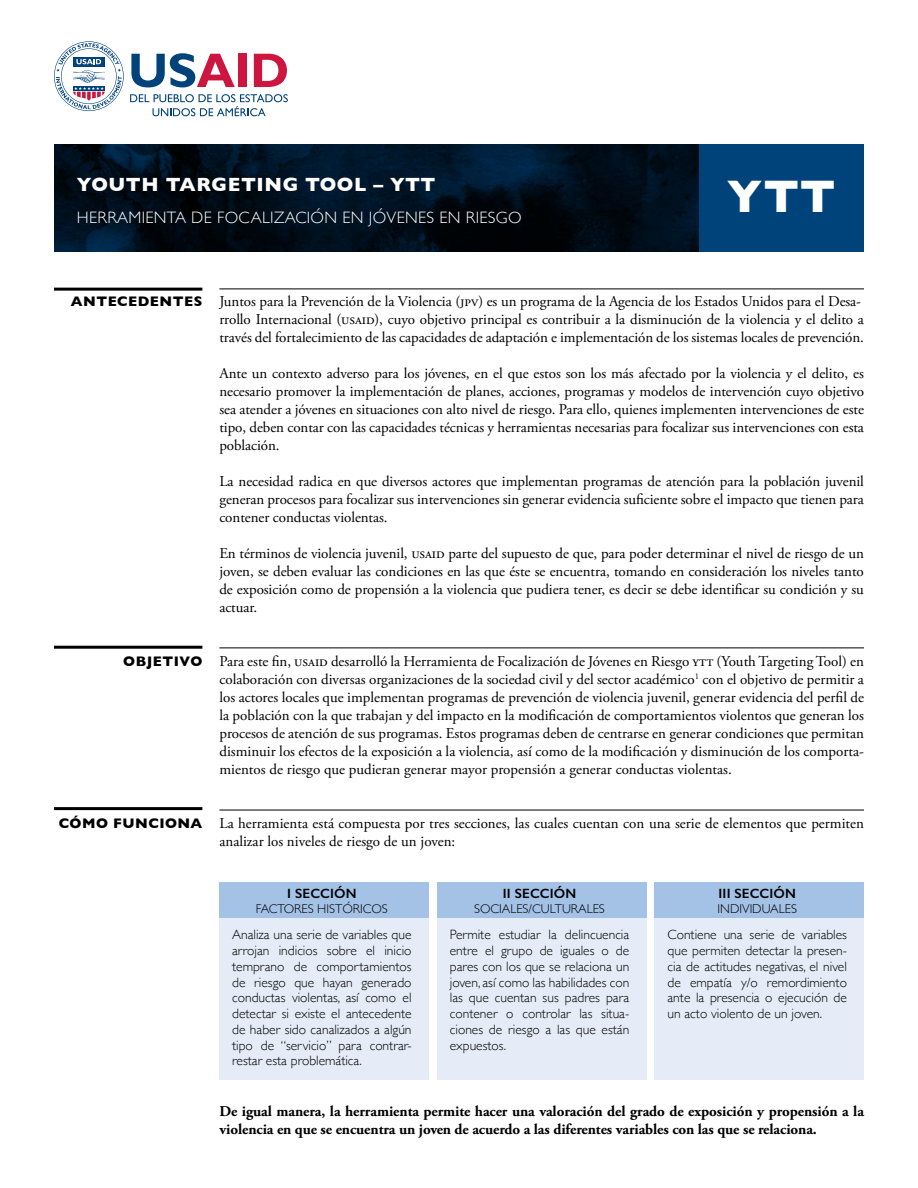
<style>
.page{position:relative;width:918px;height:1188px;background:#fff}
.page>*{position:absolute;margin:0;border:0;box-sizing:border-box;transform-origin:0 0}
.t1{font:700 46.5px "Gill Sans";color:#fff}
.t2{font:700 19.5px "Gill Sans";letter-spacing:.03em;color:#fff}
.t3{font:300 16.5px "Gill Sans";letter-spacing:.02em;color:#fff}
.t4{font:15px/18px "Adobe Garamond Pro";letter-spacing:-.005em;color:#000;text-align:justify}
.t5{font:700 15px/18px "Adobe Garamond Pro";letter-spacing:-.005em;color:#000}
.t6{font:700 14.1px "Gill Sans";letter-spacing:.035em;color:#000}
.t7{font:300 13.5px/15.8px "Gill Sans";color:#000;text-align:justify}
.t8{font:600 13.5px "Gill Sans";letter-spacing:.01em;color:#000}
.t9{font:300 12.75px "Gill Sans";color:#000}
</style>
<div class="page">
<svg style="left:54px;top:144px;width:810px;height:108px;background:#001a30"></svg>
<svg style="left:131px;top:53px;width:104px;height:34px"></svg>
<div style="left:238px;top:54px;width:9px;height:33px;background:#cd163f"></div>
<svg style="left:254px;top:54px;width:33px;height:33px"></svg>
<svg style="left:54px;top:41px;width:70px;height:70px"></svg>
<svg style="left:130px;top:94px;width:158px;height:22px"></svg>
<div style="left:655px;top:918px;width:209px;height:162px;background:#e5ecf7"></div>
<div style="left:437px;top:918px;width:209px;height:162px;background:#e5ecf7"></div>
<div style="left:219px;top:918px;width:210px;height:162px;background:#e5ecf7"></div>
<hr style="left:219px;top:289px;width:645px;height:1px;background:#000">
<hr style="left:219px;top:648px;width:645px;height:1px;background:#000">
<hr style="left:219px;top:810px;width:645px;height:1px;background:#000">
<hr style="left:54px;top:288px;width:148px;height:3px;background:#000">
<hr style="left:54px;top:646px;width:148px;height:3px;background:#000">
<hr style="left:54px;top:807px;width:148px;height:3px;background:#000">
<div style="left:219px;top:882px;width:210px;height:36px;background:#a3c2e6"></div>
<div style="left:437px;top:882px;width:209px;height:36px;background:#a3c2e6"></div>
<div style="left:655px;top:882px;width:209px;height:36px;background:#a3c2e6"></div>
<h2 class="t2" style="left:77px;top:169px;width:330px">YOUTH TARGETING TOOL – YTT</h2>
<p class="t3" style="left:77px;top:204px;width:446px">Herramienta de focalización en jóvenes en riesgo</p>
<h1 class="t1" style="left:727px;top:159px;width:110px">YTT</h1>
<p class="t6" style="left:71px;top:290px;width:133px">ANTECEDENTES</p>
<p class="t4" style="left:219px;top:293px;width:646px;text-align:left">Juntos para la Prevención de la Violencia (jpv) es un programa de la Agencia de los Estados Unidos para el Desa&shy;rrollo Internacional (usaid), cuyo objetivo principal es contribuir a la disminución de la violencia y el delito a través del fortalecimiento de las capacidades de adaptación e implementación de los sistemas locales de prevención.</p>
<p class="t4" style="left:219px;top:365px;width:646px">Ante un contexto adverso para los jóvenes, en el que estos son los más afectado por la violencia y el delito, es necesario promover la implementación de planes, acciones, programas y modelos de intervención cuyo objetivo sea atender a jóvenes en situaciones con alto nivel de riesgo. Para ello, quienes implementen intervenciones de este tipo, deben contar con las capacidades técnicas y herramientas necesarias para focalizar sus intervenciones con esta población.</p>
<p class="t4" style="left:219px;top:473px;width:646px">La necesidad radica en que diversos actores que implementan programas de atención para la población juvenil generan procesos para focalizar sus intervenciones sin generar evidencia suficiente sobre el impacto que tienen para contener conductas violentas.</p>
<p class="t4" style="left:219px;top:545px;width:646px">En términos de violencia juvenil, usaid parte del supuesto de que, para poder determinar el nivel de riesgo de un joven, se deben evaluar las condiciones en las que éste se encuentra, tomando en consideración los niveles tanto de exposición como de propensión a la violencia que pudiera tener, es decir se debe identificar su condición y su actuar.</p>
<p class="t6" style="left:123px;top:650px;width:81px">OBJETIVO</p>
<p class="t6" style="left:59px;top:812px;width:145px">CÓMO FUNCIONA</p>
<p class="t4" style="left:219px;top:653px;width:646px">Para este fin, usaid desarrolló la Herramienta de Focalización de Jóvenes en Riesgo ytt (Youth Targeting Tool) en colaboración con diversas organizaciones de la sociedad civil y del sector académico<sup>1</sup> con el objetivo de permitir a los actores locales que implementan programas de prevención de violencia juvenil, generar evidencia del perfil de la población con la que trabajan y del impacto en la modificación de comportamientos violentos que generan los procesos de atención de sus programas. Estos programas deben de centrarse en generar condiciones que permitan disminuir los efectos de la exposición a la violencia, así como de la modificación y disminución de los comporta&shy;mientos de riesgo que pudieran generar mayor propensión a generar conductas violentas.</p>
<p class="t4" style="left:219px;top:815px;width:646px">La herramienta está compuesta por tres secciones, las cuales cuentan con una serie de elementos que permiten analizar los niveles de riesgo de un joven:</p>
<p class="t8" style="left:287px;top:885px;width:71px">I SECCIÓN</p>
<p class="t9" style="left:256px;top:899px;width:134px">factores h istóricos</p>
<p class="t7" style="left:232px;top:926px;width:181px">Analiza una serie de variables que arrojan indicios sobre el inicio temprano de comportamientos de riesgo que hayan generado conductas violentas, así como el detectar si existe el antecedente de haber sido canalizados a algún tipo de “servicio” para contrar&shy;restar esta problemática.</p>
<p class="t8" style="left:503px;top:885px;width:75px">II SECCIÓN</p>
<p class="t9" style="left:474px;top:899px;width:132px">sociales/culturales</p>
<p class="t7" style="left:450px;top:926px;width:181px">Permite estudiar la delincuencia entre el grupo de iguales o de pares con los que se relaciona un joven, así como las habilidades con las que cuentan sus padres para contener o controlar las situa&shy;ciones de riesgo a las que están expuestos.</p>
<p class="t8" style="left:719px;top:885px;width:79px">III SECCIÓN</p>
<p class="t9" style="left:718px;top:899px;width:81px">individuales</p>
<p class="t7" style="left:668px;top:926px;width:181px">Contiene una serie de variables que permiten detectar la presen&shy;cia de actitudes negativas, el nivel de empatía y/o remordimiento ante la presencia o ejecución de un acto violento de un joven.</p>
<p class="t5" style="left:219px;top:1103px;width:646px">De igual manera, la herramienta permite hacer una valoración del grado de exposición y propensión a la violencia en que se encuentra un joven de acuerdo a las diferentes variables con las que se relaciona.</p>
</div>
